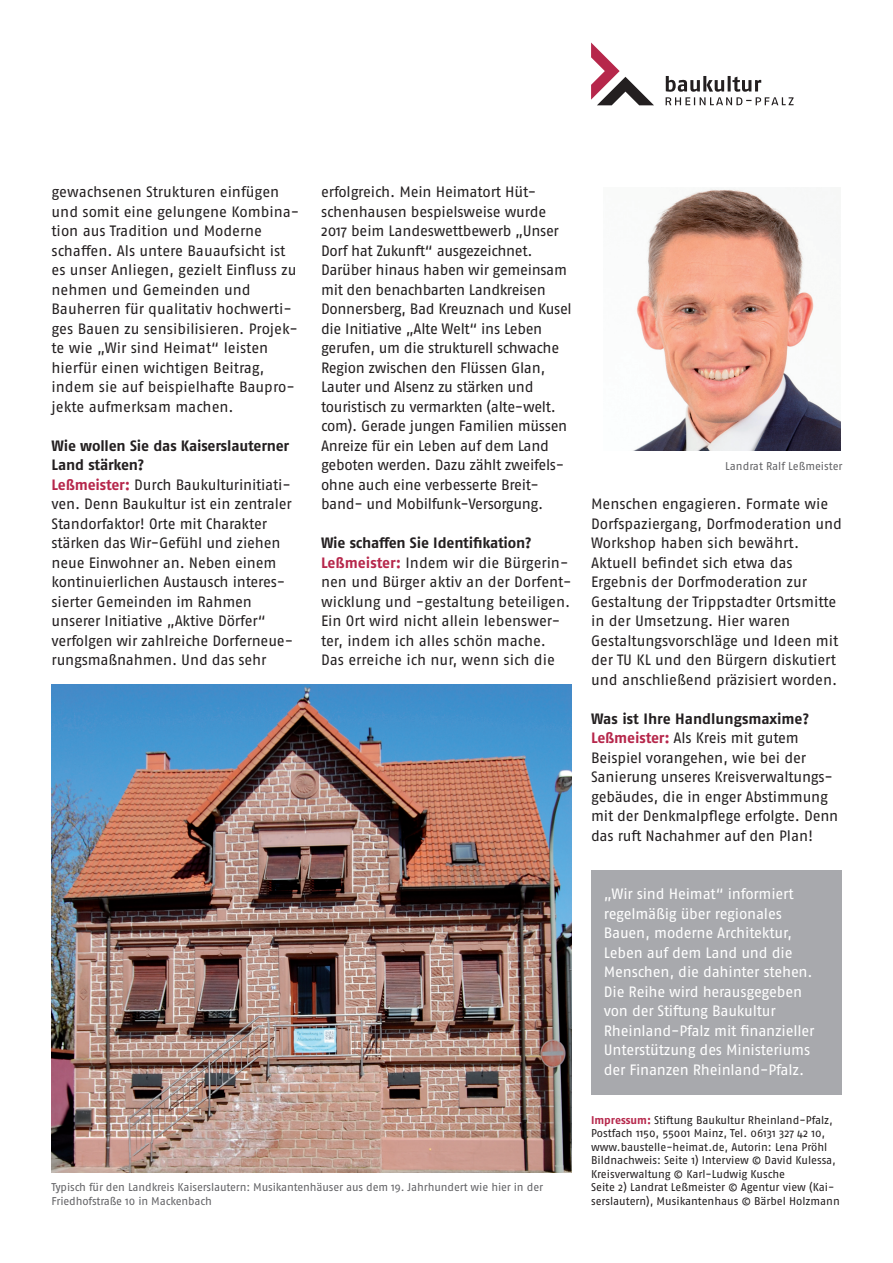
<style>
.page{position:relative;width:893px;height:1263px;background:#fff}
.page>*{position:absolute;margin:0;border:0;box-sizing:border-box;transform-origin:0 0}
.Fließtext{font:15px/19.5px "Fago OT";letter-spacing:-.01em;color:#231f20}
.Text_im_Kasten{font:15px/19.5px "Fago OT";letter-spacing:-.015em;color:#fff}
.Fließtext-2{font:700 15px/19.5px "Fago OT";letter-spacing:-.01em;color:#231f20}
.Impressum{font:11.25px/13.5px "Fago OT";letter-spacing:-.005em;color:#231f20}
.Bildunterschrift{font:11.25px/13.5px "Fago OT";letter-spacing:-.01em;color:#636366}
.s1{font-weight:700;color:#b6274b}
</style>
<div class="page">
<svg style="left:591px;top:43px;width:63px;height:62px"></svg>
<svg style="left:666px;top:76px;width:127px;height:29px"></svg>
<img style="left:633px;top:188px;width:208px;height:263px">
<div style="left:591px;top:870px;width:251px;height:224px;background:#a8a9ad"></div>
<img style="left:51px;top:685px;width:521px;height:487px">
<p class="Fließtext" style="left:52px;top:182px;width:249px">gewachsenen Strukturen einfügen und somit eine gelungene Kombina&shy;tion aus Tradition und Moderne schaffen. Als untere Bauaufsicht ist es unser Anliegen, gezielt Einfluss zu nehmen und Gemeinden und Bauherren für qualitativ hochwerti&shy;ges Bauen zu sensibilisieren. Projek&shy;te wie „Wir sind Heimat“ leisten hierfür einen wichtigen Beitrag, indem sie auf beispielhafte Baupro&shy;jekte aufmerksam machen.</p>
<p class="Fließtext-2" style="left:52px;top:436px;width:239px">Wie wollen Sie das Kaiserslauterner<br>Land stärken?</p>
<p class="Fließtext" style="left:52px;top:475px;width:243px"><span class="s1">Leßmeister:</span> Durch Baukulturinitiati&shy;ven. Denn Baukultur ist ein zentraler Standorfaktor! Orte mit Charakter stärken das Wir-Gefühl und ziehen neue Einwohner an. Neben einem kontinuierlichen Austausch interes&shy;sierter Gemeinden im Rahmen unserer Initiative „Aktive Dörfer“ verfolgen wir zahlreiche Dorferneue&shy;rungsmaßnahmen. Und das sehr</p>
<p class="Fließtext" style="left:321px;top:182px;width:252px">erfolgreich. Mein Heimatort Hüt&shy;schenhausen bespielsweise wurde 2017 beim Landeswettbewerb „Unser Dorf hat Zukunft“ ausgezeichnet.<br>Darüber hinaus haben wir gemeinsam mit den benachbarten Landkreisen Donnersberg, Bad Kreuznach und Kusel die Initiative „Alte Welt“ ins Leben gerufen, um die strukturell schwache Region zwischen den Flüssen Glan, Lauter und Alsenz zu stärken und touristisch zu vermarkten (alte-welt. com). Gerade jungen Familien müssen Anreize für ein Leben auf dem Land geboten werden. Dazu zählt zweifels&shy;ohne auch eine verbesserte Breit&shy;band- und Mobilfunk-Versorgung.</p>
<p class="Fließtext-2" style="left:321px;top:533px;width:212px">Wie schaffen Sie Identifikation?</p>
<p class="Fließtext" style="left:321px;top:553px;width:252px"><span class="s1">Leßmeister:</span> Indem wir die Bürgerin&shy;nen und Bürger aktiv an der Dorfent&shy;wicklung und -gestaltung beteiligen.<br>Ein Ort wird nicht allein lebenswer&shy;ter, indem ich alles schön mache.<br>Das erreiche ich nur, wenn sich die</p>
<p class="Bildunterschrift" style="left:52px;top:1181px;width:493px">Typisch für den Landkreis Kaiserslautern: Musikantenhäuser aus dem 19. Jahrhundert wie hier in der<br>Friedhofstraße 10 in Mackenbach</p>
<p class="Bildunterschrift" style="left:725px;top:459px;width:119px">Landrat Ralf Leßmeister</p>
<p class="Fließtext" style="left:591px;top:494px;width:252px">Menschen engagieren. Formate wie Dorfspaziergang, Dorfmoderation und Workshop haben sich bewährt.<br>Aktuell befindet sich etwa das Ergebnis der Dorfmoderation zur Gestaltung der Trippstadter Ortsmitte in der Umsetzung. Hier waren Gestaltungsvorschläge und Ideen mit der TU KL und den Bürgern diskutiert und anschließend präzisiert worden.</p>
<p class="Fließtext-2" style="left:591px;top:709px;width:220px">Was ist Ihre Handlungsmaxime?</p>
<p class="Fließtext" style="left:591px;top:728px;width:249px"><span class="s1">Leßmeister:</span> Als Kreis mit gutem Beispiel vorangehen, wie bei der Sanierung unseres Kreisverwaltungs&shy;gebäudes, die in enger Abstimmung mit der Denkmalpflege erfolgte. Denn das ruft Nachahmer auf den Plan!</p>
<p class="Text_im_Kasten" style="left:604px;top:884px;width:212px">„Wir sind Heimat“ informiert regelmäßig über regionales<br>Bauen, moderne Architektur,<br>Leben auf dem Land und die<br>Menschen, die dahinter stehen.<br>Die Reihe wird herausgegeben von der Stiftung Baukultur<br>Rheinland-Pfalz mit finanzieller<br>Unterstützung des Ministeriums der Finanzen Rheinland-Pfalz.</p>
<p class="Impressum" style="left:591px;top:1113px;width:243px"><span class="s1">Impressum:</span> Stiftung Baukultur Rheinland-Pfalz,<br>Postfach 1150, 55001 Mainz, Tel. 06131 327 42 10, www.baustelle-heimat.de, Autorin: Lena Pröhl</p>
<p class="Impressum" style="left:591px;top:1153px;width:246px">Bildnachweis: Seite 1) Interview © David Kulessa,<br>Kreisverwaltung © Karl-Ludwig Kusche</p>
<p class="Impressum" style="left:591px;top:1180px;width:250px">Seite 2) Landrat Leßmeister © Agentur view (Kai&shy;serslautern), Musikantenhaus © Bärbel Holzmann</p>
</div>
